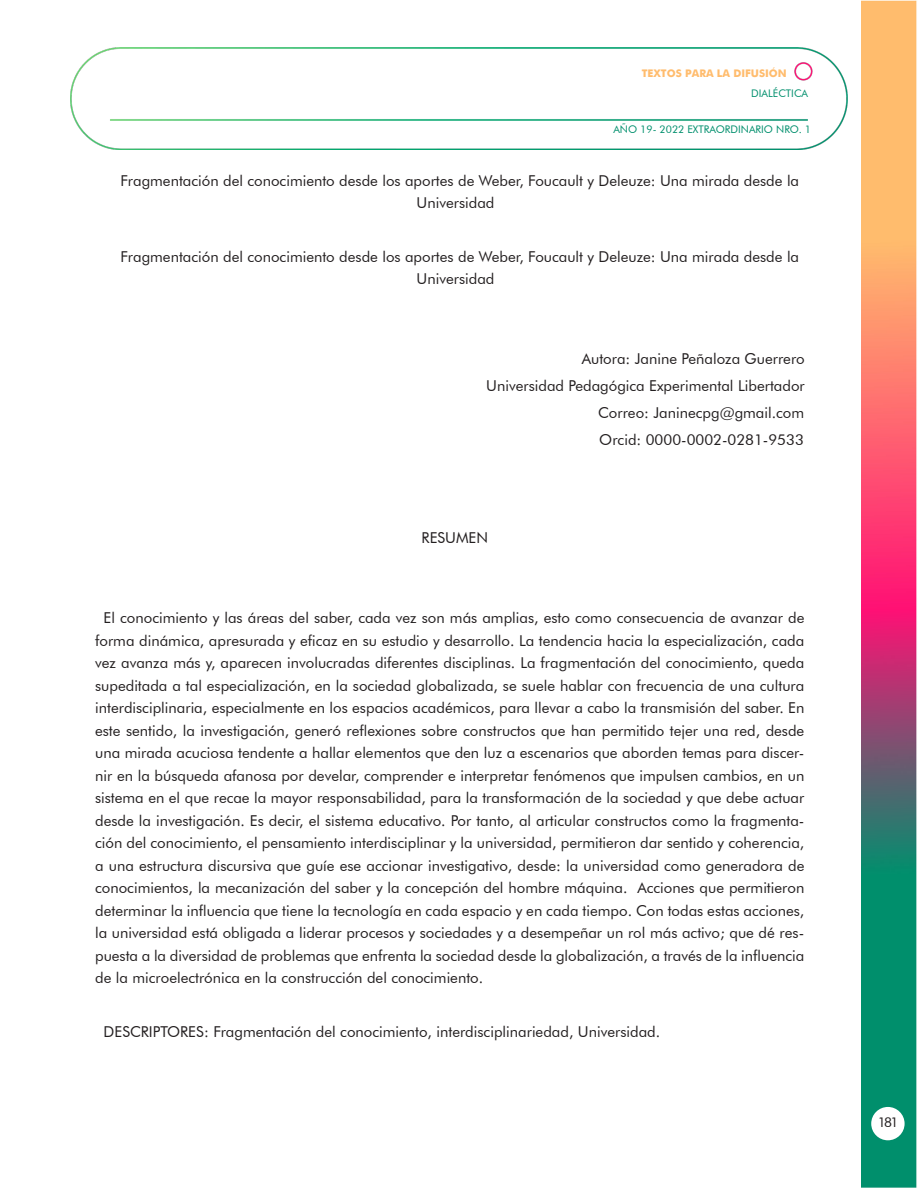
<style>
.page{position:relative;width:918px;height:1188px;background:#fff}
.page>*{position:absolute;margin:0;border:0;box-sizing:border-box;transform-origin:0 0}
.Heading_1{font:15px/22.5px "Futura BT";color:#231f20;text-align:center}
.t1{font:13.5px "Futura BT";color:#231f20}
.t2{font:10.5px "Futura BT";color:#008f6d}
.t3{font:700 10.5px "Futura";color:#ffbc6d}
</style>
<div class="page">
<img style="left:861px;top:0;width:56px;height:1188px">
<img style="left:71px;top:48px;width:776px;height:102px">
<div style="left:871px;top:1107px;width:34px;height:33px;background:#fff;border-radius:50%"></div>
<p class="t3" style="left:642px;top:66px;width:147px">TEXTOS PARA LA DIFUSIÓN</p>
<p class="t2" style="left:751px;top:87px;width:58px">DIALÉCTICA</p>
<p class="t2" style="left:613px;top:123px;width:199px">AÑO 19- 2022 EXTRAORDINARIO NRO. 1</p>
<p class="Heading_1" style="left:121px;top:169px;width:680px">Fragmentación del conocimiento desde los aportes de Weber, Foucault y Deleuze: Una mirada desde la<br>Universidad</p>
<p class="Heading_1" style="left:121px;top:245px;width:680px">Fragmentación del conocimiento desde los aportes de Weber, Foucault y Deleuze: Una mirada desde la<br>Universidad</p>
<p class="Heading_1" style="left:582px;top:348px;width:224px">Autora: Janine Peñaloza Guerrero</p>
<p class="Heading_1" style="left:486px;top:375px;width:320px">Universidad Pedagógica Experimental Libertador</p>
<p class="Heading_1" style="left:598px;top:401px;width:208px">Correo: Janinecpg@gmail.com</p>
<p class="Heading_1" style="left:599px;top:428px;width:206px">Orcid: 0000-0002-0281-9533</p>
<p class="Heading_1" style="left:422px;top:526px;width:68px">RESUMEN</p>
<p class="Heading_1" style="left:95px;top:607px;width:711px;text-align:justify;text-indent:9px">El conocimiento y las áreas del saber, cada vez son más amplias, esto como consecuencia de avanzar de forma dinámica, apresurada y eficaz en su estudio y desarrollo. La tendencia hacia la especialización, cada vez avanza más y, aparecen involucradas diferentes disciplinas. La fragmentación del conocimiento, queda supeditada a tal especialización, en la sociedad globalizada, se suele hablar con frecuencia de una cultura interdisciplinaria, especialmente en los espacios académicos, para llevar a cabo la transmisión del saber. En este sentido, la investigación, generó reflexiones sobre constructos que han permitido tejer una red, desde una mirada acuciosa tendente a hallar elementos que den luz a escenarios que aborden temas para discer&shy;nir en la búsqueda afanosa por develar, comprender e interpretar fenómenos que impulsen cambios, en un sistema en el que recae la mayor responsabilidad, para la transformación de la sociedad y que debe actuar desde la investigación. Es decir, el sistema educativo. Por tanto, al articular constructos como la fragmenta&shy;ción del conocimiento, el pensamiento interdisciplinar y la universidad, permitieron dar sentido y coherencia, a una estructura discursiva que guíe ese accionar investigativo, desde: la universidad como generadora de conocimientos, la mecanización del saber y la concepción del hombre máquina. Acciones que permitieron determinar la influencia que tiene la tecnología en cada espacio y en cada tiempo. Con todas estas acciones, la universidad está obligada a liderar procesos y sociedades y a desempeñar un rol más activo; que dé res&shy;puesta a la diversidad de problemas que enfrenta la sociedad desde la globalización, a través de la influencia de la microelectrónica en la construcción del conocimiento.</p>
<p class="Heading_1" style="left:104px;top:1020px;width:558px">DESCRIPTORES: Fragmentación del conocimiento, interdisciplinariedad, Universidad.</p>
<p class="t1" style="left:878px;top:1114px;width:22px">181</p>
</div>
